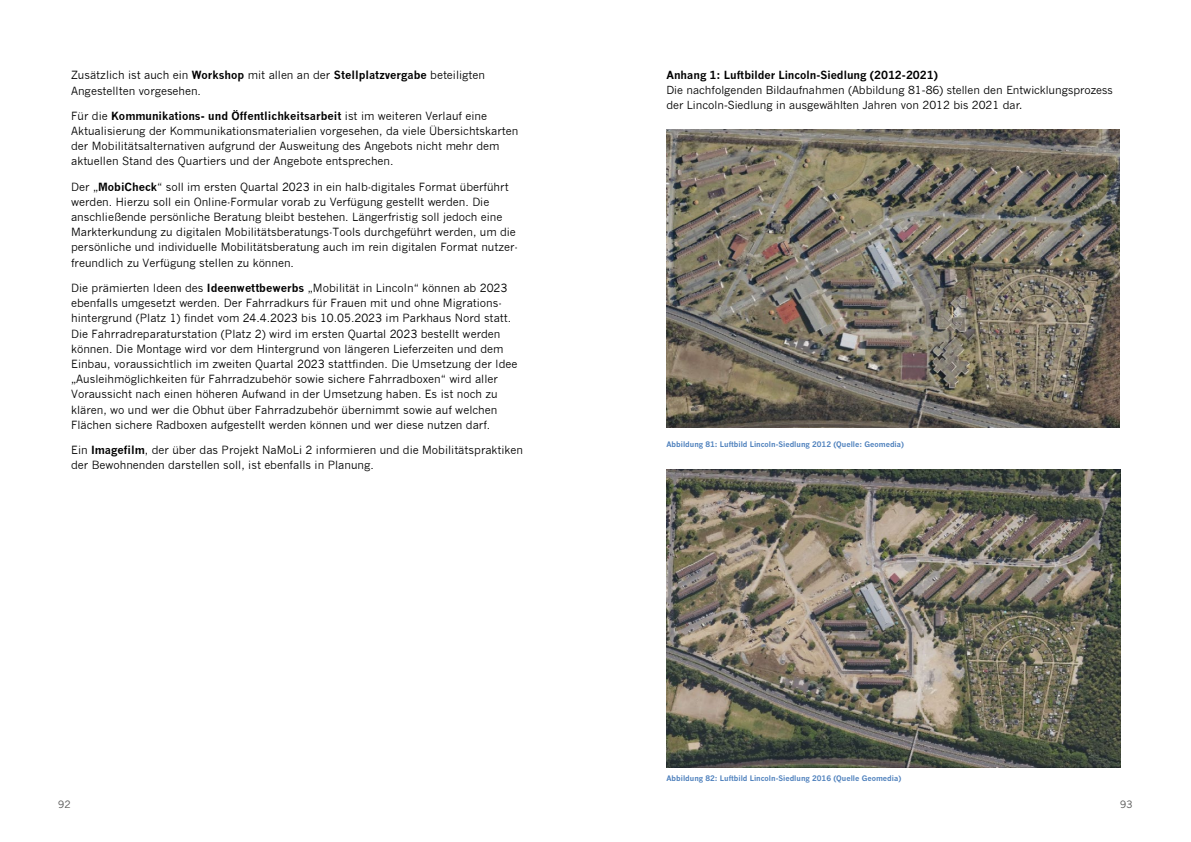
<style>
.page{position:relative;width:1191px;height:842px;background:#fff}
.page>*{position:absolute;margin:0;border:0;box-sizing:border-box;transform-origin:0 0}
.t1{font:11px/15.2px "News Gothic";color:#000}
.t2{font:11px/15px "News Gothic MT Std";color:#000}
.t3{font:700 11px "News Gothic MT Std";color:#000}
.t4{font:10px "News Gothic MT Std";color:#575756}
.t5{font:700 7.5px "News Gothic MT Std";color:#4f81bd}
.s1{font-weight:700}
</style>
<div class="page">
<img style="left:666px;top:470px;width:454px;height:297px">
<img style="left:666px;top:130px;width:453px;height:297px">
<p class="t1" style="left:71px;top:68px;width:415px">Zusätzlich ist auch ein <span class="s1">Workshop</span> mit allen an der <span class="s1">Stellplatzvergabe</span> beteiligten<br>Angestellten vorgesehen.</p>
<p class="t1" style="left:71px;top:108px;width:449px">Für die <span class="s1">Kommunikations- und Öffentlichkeitsarbeit</span> ist im weiteren Verlauf eine Aktualisierung der Kommunikationsmaterialien vorgesehen, da viele Übersichtskarten der Mobilitätsalternativen aufgrund der Ausweitung des Angebots nicht mehr dem aktuellen Stand des Quartiers und der Angebote entsprechen.</p>
<p class="t1" style="left:71px;top:179px;width:448px">Der „<span class="s1">MobiCheck</span>“ soll im ersten Quartal 2023 in ein halb-digitales Format überführt werden. Hierzu soll ein Online-Formular vorab zu Verfügung gestellt werden. Die anschließende persönliche Beratung bleibt bestehen. Längerfristig soll jedoch eine Markterkundung zu digitalen Mobilitätsberatungs-Tools durchgeführt werden, um die persönliche und individuelle Mobilitätsberatung auch im rein digitalen Format nutzer&shy;freundlich zu Verfügung stellen zu können.</p>
<p class="t1" style="left:71px;top:280px;width:448px">Die prämierten Ideen des <span class="s1">Ideenwettbewerbs</span> „Mobilität in Lincoln“ können ab 2023 ebenfalls umgesetzt werden. Der Fahrradkurs für Frauen mit und ohne Migrations&shy;hintergrund (Platz 1) findet vom 24.4.2023 bis 10.05.2023 im Parkhaus Nord statt.<br>Die Fahrradreparaturstation (Platz 2) wird im ersten Quartal 2023 bestellt werden können. Die Montage wird vor dem Hintergrund von längeren Lieferzeiten und dem Einbau, voraussichtlich im zweiten Quartal 2023 stattfinden. Die Umsetzung der Idee „Ausleihmöglichkeiten für Fahrradzubehör sowie sichere Fahrradboxen“ wird aller Voraussicht nach einen höheren Aufwand in der Umsetzung haben. Es ist noch zu klären, wo und wer die Obhut über Fahrradzubehör übernimmt sowie auf welchen Flächen sichere Radboxen aufgestellt werden können und wer diese nutzen darf.</p>
<p class="t1" style="left:71px;top:442px;width:453px">Ein <span class="s1">Imagefilm</span>, der über das Projekt NaMoLi 2 informieren und die Mobilitätspraktiken der Bewohnenden darstellen soll, ist ebenfalls in Planung.</p>
<p class="t3" style="left:666px;top:68px;width:273px">Anhang 1: Luftbilder Lincoln-Siedlung (2012-2021)</p>
<p class="t2" style="left:666px;top:83px;width:448px">Die nachfolgenden Bildaufnahmen (Abbildung 81-86) stellen den Entwicklungsprozess der Lincoln-Siedlung in ausgewählten Jahren von 2012 bis 2021 dar.</p>
<p class="t5" style="left:666px;top:439px;width:239px">Abbildung 81: Luftbild Lincoln-Siedlung 2012 (Quelle: Geomedia)</p>
<p class="t5" style="left:666px;top:773px;width:236px">Abbildung 82: Luftbild Lincoln-Siedlung 2016 (Quelle Geomedia)</p>
<p class="t4" style="left:58px;top:799px;width:14px">92</p>
<p class="t4" style="left:1120px;top:799px;width:14px">93</p>
</div>
